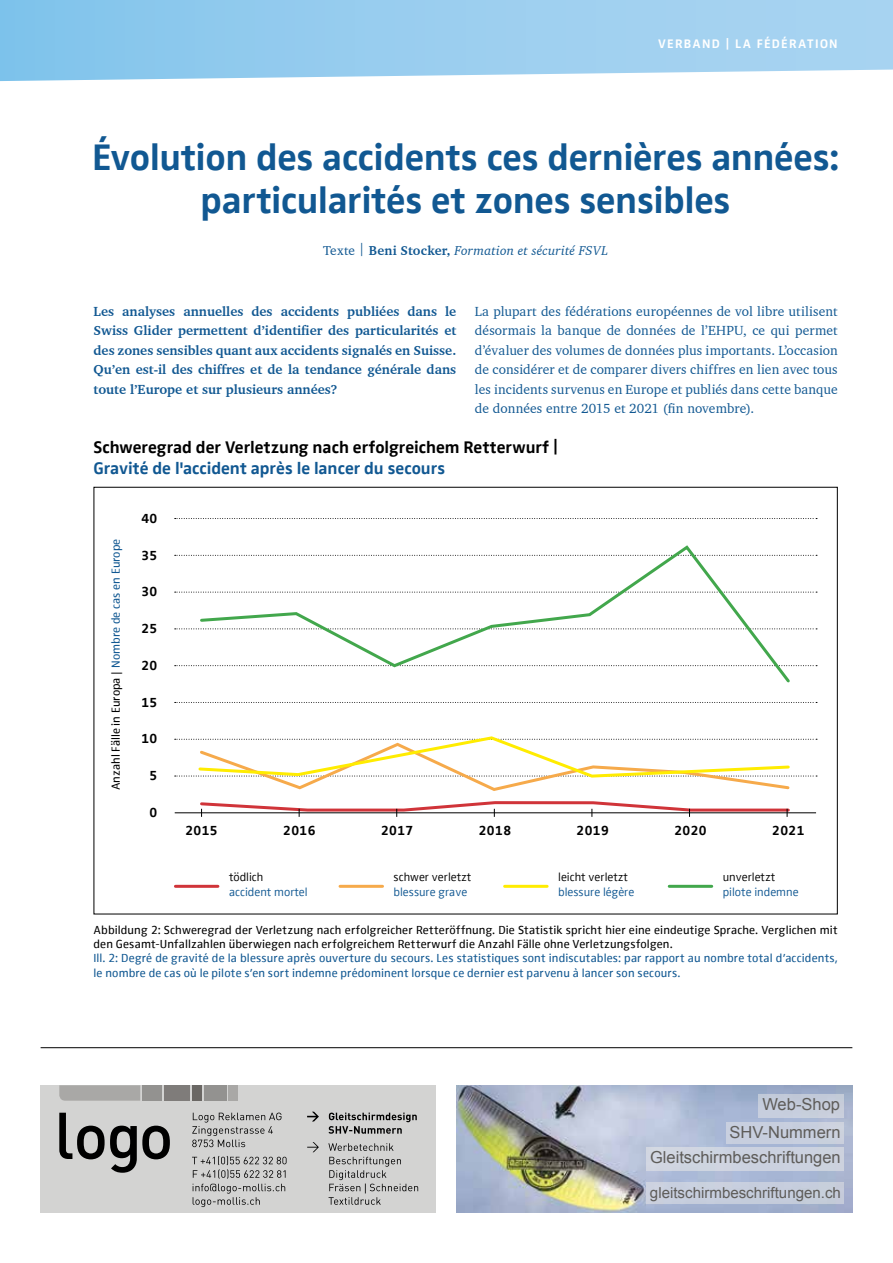
<style>
.page{position:relative;width:893px;height:1263px;background:#fff}
.page>*{position:absolute;margin:0;border:0;box-sizing:border-box;transform-origin:0 0}
.t1{font:700 37.95px/43.5px "Zwo Offc Pro";letter-spacing:-.01em;color:#115892;text-align:center}
.t2{font:700 17.25px "Zwo Offc Pro";color:#000}
.t3{font:700 17.25px "Zwo Offc Pro";color:#115892}
.t4{font:16.5px "Arial";color:#5e5c59}
.t5{font:15.15px "Arial";color:#5e5c59}
.t6{font:13.5px/19.5px "Charter BT";letter-spacing:.005em;color:#115892;text-align:justify}
.t7{font:700 13.5px/19.5px "Charter BT";color:#115892;text-align:justify}
.t8{font:700 13.5px "Zwo Offc Pro";letter-spacing:.03em;color:#000}
.t9{font:italic 13.2px "Charter BT";letter-spacing:.01em;color:#115892}
.t10{font:700 12.75px "Zwo Offc Pro";letter-spacing:.1em;color:#fff}
.t11{font:12px/14.2px "Zwo Offc Pro";letter-spacing:.01em;color:#000}
.t12{font:12px/14.2px "Zwo Offc Pro";letter-spacing:.015em;color:#115892}
.t13{font:300 12px "Zwo Offc Pro";color:#115892}
.t14{font:300 12px "Zwo Offc Pro";color:#000}
.s1{font-style:normal}
.s2{font-weight:700;font-style:normal}
.s3{color:#115892}
</style>
<div class="page">
<svg style="left:0;top:0;width:893px;height:81px;background:#9ed0ef"></svg>
<img style="left:457px;top:1085px;width:395px;height:128px">
<div style="left:646px;top:1182px;width:198px;height:22px;background:#c7cedd"></div>
<div style="left:726px;top:1122px;width:118px;height:21px;background:#c8cfde"></div>
<div style="left:646px;top:1147px;width:198px;height:24px;background:#ccd3e0"></div>
<div style="left:758px;top:1094px;width:86px;height:23px;background:#c5ccdb"></div>
<div style="left:41px;top:1085px;width:395px;height:128px;background:#d3d3d2"></div>
<svg style="left:59px;top:1113px;width:111px;height:60px"></svg>
<svg style="left:59px;top:1085px;width:81px;height:16px"></svg>
<div style="left:143px;top:1085px;width:19px;height:16px;background:#939290"></div>
<div style="left:165px;top:1085px;width:25px;height:16px;background:#7f7c7a"></div>
<div style="left:193px;top:1085px;width:9px;height:16px;background:#6a6764"></div>
<div style="left:204px;top:1085px;width:22px;height:16px;background:#939290"></div>
<div style="left:229px;top:1085px;width:9px;height:16px;background:#a9a8a6"></div>
<svg style="left:307px;top:1112px;width:12px;height:9px"></svg>
<svg style="left:307px;top:1142px;width:12px;height:10px"></svg>
<svg style="left:192px;top:1112px;width:89px;height:35px"></svg>
<svg style="left:192px;top:1156px;width:95px;height:51px"></svg>
<svg style="left:328px;top:1112px;width:89px;height:22px"></svg>
<svg style="left:328px;top:1143px;width:66px;height:8px"></svg>
<svg style="left:329px;top:1157px;width:89px;height:48px"></svg>
<hr style="left:41px;top:1047px;width:811px;height:1px;background:#000">
<svg style="left:175px;top:518px;width:642px;height:1px"></svg>
<svg style="left:175px;top:555px;width:642px;height:1px"></svg>
<svg style="left:175px;top:592px;width:642px;height:1px"></svg>
<svg style="left:175px;top:628px;width:642px;height:1px"></svg>
<svg style="left:175px;top:665px;width:642px;height:1px"></svg>
<svg style="left:175px;top:702px;width:642px;height:1px"></svg>
<hr style="left:175px;top:812px;width:641px;height:1px;background:#000">
<hr style="left:175px;top:885px;width:43px;height:3px;background:#d03439">
<hr style="left:340px;top:885px;width:43px;height:3px;background:#f6aa4b">
<hr style="left:505px;top:885px;width:42px;height:3px;background:#ffec00">
<hr style="left:669px;top:885px;width:43px;height:3px;background:#42a74c">
<svg style="left:198px;top:545px;width:594px;height:138px"></svg>
<svg style="left:175px;top:736px;width:642px;height:55px"></svg>
<svg style="left:198px;top:801px;width:593px;height:16px"></svg>
<p class="t10" style="left:658px;top:34px;width:181px">VERBAND | LA FÉDÉRATION</p>
<h1 class="t1" style="left:92px;top:133px;width:748px">Évolution des accidents ces dernières années: particularités et zones sensibles</h1>
<p class="t9" style="left:323px;top:242px;width:286px"><span class="s1">Texte |</span> <span class="s2">Beni Stocker,</span> Formation et sécurité FSVL</p>
<p class="t7" style="left:94px;top:301px;width:364px">Les analyses annuelles des accidents publiées dans le Swiss Glider permettent d’identifier des particularités et des zones sensibles quant aux accidents signalés en Suisse.<br>Qu’en est-il des chiffres et de la tendance générale dans toute l’Europe et sur plusieurs années?</p>
<p class="t6" style="left:475px;top:301px;width:364px">La plupart des fédérations européennes de vol libre utilisent désormais la banque de données de l’EHPU, ce qui permet d’évaluer des volumes de données plus importants. L’occasion de considérer et de comparer divers chiffres en lien avec tous les incidents survenus en Europe et publiés dans cette banque de données entre 2015 et 2021 (fin novembre).</p>
<p class="t2" style="left:94px;top:434px;width:466px">Schweregrad der Verletzung nach erfolgreichem Retterwurf |</p>
<p class="t3" style="left:94px;top:455px;width:353px">Gravité de l'accident après le lancer du secours</p>
<p class="t11" style="left:108px;top:790px;width:253px;rotate:-90deg">Anzahl Fälle in Europa | <span class="s3">Nombre de cas en Europe</span></p>
<p class="t8" style="left:141px;top:508px;width:17px">40</p>
<p class="t8" style="left:141px;top:545px;width:17px">35</p>
<p class="t8" style="left:141px;top:582px;width:17px">30</p>
<p class="t8" style="left:141px;top:618px;width:17px">25</p>
<p class="t8" style="left:141px;top:655px;width:17px">20</p>
<p class="t8" style="left:141px;top:692px;width:17px">15</p>
<p class="t8" style="left:141px;top:729px;width:17px">10</p>
<p class="t8" style="left:150px;top:765px;width:9px">5</p>
<p class="t8" style="left:150px;top:802px;width:9px">0</p>
<p class="t8" style="left:185px;top:820px;width:34px">2015</p>
<p class="t8" style="left:283px;top:820px;width:34px">2016</p>
<p class="t8" style="left:381px;top:820px;width:34px">2017</p>
<p class="t8" style="left:479px;top:820px;width:34px">2018</p>
<p class="t8" style="left:577px;top:820px;width:34px">2019</p>
<p class="t8" style="left:674px;top:820px;width:34px">2020</p>
<p class="t8" style="left:772px;top:820px;width:34px">2021</p>
<p class="t14" style="left:229px;top:867px;width:36px">tödlich</p>
<p class="t13" style="left:229px;top:882px;width:80px">accident mortel</p>
<p class="t14" style="left:394px;top:867px;width:79px">schwer verletzt</p>
<p class="t13" style="left:394px;top:882px;width:75px">blessure grave</p>
<p class="t14" style="left:558px;top:867px;width:71px">leicht verletzt</p>
<p class="t13" style="left:558px;top:882px;width:78px">blessure légère</p>
<p class="t14" style="left:723px;top:867px;width:54px">unverletzt</p>
<p class="t13" style="left:723px;top:882px;width:77px">pilote indemne</p>
<p class="t11" style="left:94px;top:922px;width:746px">Abbildung 2: Schweregrad der Verletzung nach erfolgreicher Retteröffnung. Die Statistik spricht hier eine eindeutige Sprache. Verglichen mit den Gesamt-Unfallzahlen überwiegen nach erfolgreichem Retterwurf die Anzahl Fälle ohne Verletzungsfolgen.</p>
<p class="t12" style="left:94px;top:950px;width:746px">Ill. 2: Degré de gravité de la blessure après ouverture du secours. Les statistiques sont indiscutables: par rapport au nombre total d’accidents, le nombre de cas où le pilote s’en sort indemne prédominent lorsque ce dernier est parvenu à lancer son secours.</p>
<p class="t4" style="left:762px;top:1094px;width:79px">Web-Shop</p>
<p class="t4" style="left:730px;top:1122px;width:112px">SHV-Nummern</p>
<p class="t4" style="left:650px;top:1147px;width:192px">Gleitschirmbeschriftungen</p>
<p class="t5" style="left:650px;top:1182px;width:193px">gleitschirmbeschriftungen.ch</p>
</div>
